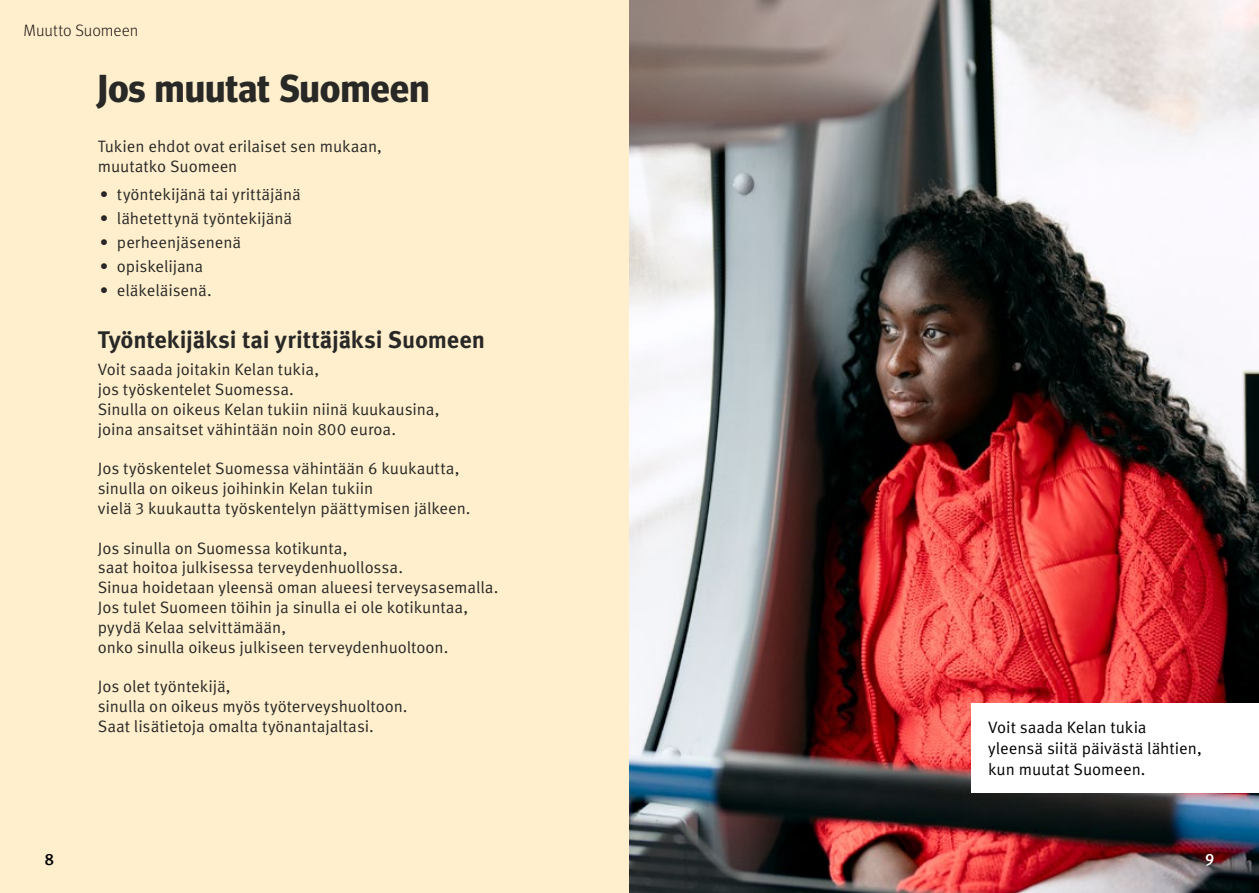
<style>
.page{position:relative;width:1259px;height:893px;background:#ffefcc}
.page>*{position:absolute;margin:0;border:0;box-sizing:border-box;transform-origin:0 0}
.H1_otsikko{font:700 39px "Meta Headline Pro";letter-spacing:.01em;color:#282827}
.H2_otsikko{font:700 24px "Meta Pro";letter-spacing:-.01em;color:#282827}
.P_Body_copy{font:16.5px "Meta Pro Norm";letter-spacing:-.005em;color:#282827}
.P_Bulletpoints{font:16.5px "Meta Pro Norm";letter-spacing:-.005em;color:#282827}
.Body_copy{font:16.5px "Meta Pro Norm";color:#000}
.t1{font:300 16.5px "Meta Pro";letter-spacing:-.005em;color:#201a1b}
.t2{font:500 16.5px "Meta Pro";color:#000}
.t3{font:500 16.5px "Meta Pro";color:#fff}
</style>
<div class="page">
<img style="left:629px;top:0;width:630px;height:893px">
<div style="left:971px;top:704px;width:288px;height:89px;background:#fff"></div>
<p class="t1" style="left:23px;top:18px;width:116px">Muutto Suomeen</p>
<h1 class="H1_otsikko" style="left:98px;top:58px;width:333px">Jos muutat Suomeen</h1>
<p class="P_Body_copy" style="left:98px;top:134px;width:286px">Tukien ehdot ovat erilaiset sen mukaan,</p>
<p class="P_Body_copy" style="left:98px;top:153px;width:141px">muutatko Suomeen</p>
<p class="P_Bulletpoints" style="left:100px;top:182px;width:202px">• työntekijänä tai yrittäjänä</p>
<p class="P_Bulletpoints" style="left:100px;top:206px;width:194px">• lähetettynä työntekijänä</p>
<p class="P_Bulletpoints" style="left:100px;top:230px;width:143px">• perheenjäsenenä</p>
<p class="P_Bulletpoints" style="left:100px;top:254px;width:105px">• opiskelijana</p>
<p class="P_Bulletpoints" style="left:100px;top:278px;width:113px">• eläkeläisenä.</p>
<h2 class="H2_otsikko" style="left:98px;top:321px;width:389px">Työntekijäksi tai yrittäjäksi Suomeen</h2>
<p class="P_Body_copy" style="left:98px;top:357px;width:223px">Voit saada joitakin Kelan tukia,</p>
<p class="P_Body_copy" style="left:98px;top:377px;width:198px">jos työskentelet Suomessa.</p>
<p class="P_Body_copy" style="left:98px;top:397px;width:343px">Sinulla on oikeus Kelan tukiin niinä kuukausina,</p>
<p class="P_Body_copy" style="left:98px;top:417px;width:300px">joina ansaitset vähintään noin 800 euroa.</p>
<p class="P_Body_copy" style="left:98px;top:456px;width:363px">Jos työskentelet Suomessa vähintään 6 kuukautta,</p>
<p class="P_Body_copy" style="left:98px;top:476px;width:277px">sinulla on oikeus joihinkin Kelan tukiin</p>
<p class="P_Body_copy" style="left:98px;top:496px;width:374px">vielä 3 kuukautta työskentelyn päättymisen jälkeen.</p>
<p class="P_Body_copy" style="left:98px;top:535px;width:251px">Jos sinulla on Suomessa kotikunta,</p>
<p class="P_Body_copy" style="left:98px;top:555px;width:307px">saat hoitoa julkisessa terveydenhuollossa.</p>
<p class="P_Body_copy" style="left:98px;top:575px;width:402px">Sinua hoidetaan yleensä oman alueesi terveysasemalla.</p>
<p class="P_Body_copy" style="left:98px;top:595px;width:372px">Jos tulet Suomeen töihin ja sinulla ei ole kotikuntaa,</p>
<p class="P_Body_copy" style="left:98px;top:615px;width:190px">pyydä Kelaa selvittämään,</p>
<p class="P_Body_copy" style="left:98px;top:634px;width:352px">onko sinulla oikeus julkiseen terveydenhuoltoon.</p>
<p class="P_Body_copy" style="left:98px;top:674px;width:134px">Jos olet työntekijä,</p>
<p class="P_Body_copy" style="left:98px;top:694px;width:311px">sinulla on oikeus myös työterveyshuoltoon.</p>
<p class="P_Body_copy" style="left:98px;top:714px;width:278px">Saat lisätietoja omalta työnantajaltasi.</p>
<p class="Body_copy" style="left:988px;top:715px;width:160px">Voit saada Kelan tukia</p>
<p class="Body_copy" style="left:988px;top:736px;width:215px">yleensä siitä päivästä lähtien,</p>
<p class="Body_copy" style="left:988px;top:757px;width:159px">kun muutat Suomeen.</p>
<p class="t2" style="left:44px;top:846px;width:11px">8</p>
<p class="t3" style="left:1205px;top:846px;width:11px">9</p>
</div>
